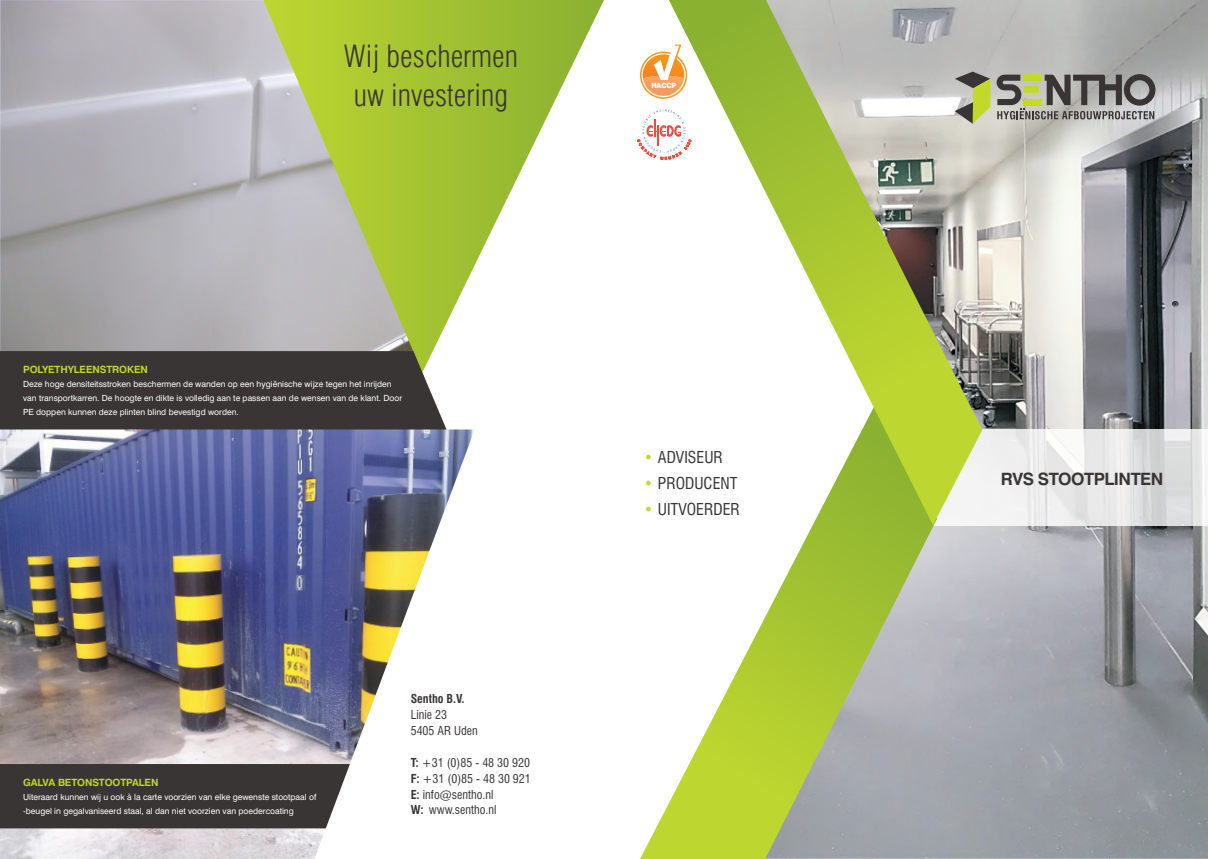
<style>
.page{position:relative;width:1208px;height:859px;background:#fff}
.page>*{position:absolute;margin:0;border:0;box-sizing:border-box;transform-origin:0 0}
.t1{font:300 condensed 30px/38.6px "Swiss 721 BT";color:#393535;text-align:center}
.t2{font:700 17px "Swiss 721 BT";letter-spacing:-.03em;color:#393535}
.t3{font:condensed 16px "Swiss 721 BT";color:#393535}
.t4{font:condensed 12px/15.6px "Swiss 721 BT";color:#393535}
.t5{font:700 condensed 12px "Swiss 721 BT";color:#393535}
.t6{font:700 10px "Swiss 721 BT";letter-spacing:-.01em;color:#c2d92a}
.t7{font:8.5px/14px "Swiss 721 BT";color:#fff}
.t8{font:900 7.2px "Swiss 721 BT";letter-spacing:-.02em;color:#fff;scale:.92 1}
.s1{font-weight:700}
.s2{color:#c2d92a}
</style>
<div class="page">
<svg style="left:447px;top:0;width:157px;height:322px"></svg>
<img style="left:937px;top:0;width:271px;height:859px">
<svg style="left:937px;top:429px;width:271px;height:97px;fill:#e9e9ea"></svg>
<svg style="left:640px;top:525px;width:297px;height:334px"></svg>
<svg style="left:669px;top:0;width:313px;height:525px"></svg>
<img style="left:0;top:0;width:447px;height:351px">
<div style="left:0;top:351px;width:447px;height:78px;background:#393535"></div>
<img style="left:0;top:429px;width:475px;height:430px">
<div style="left:0;top:764px;width:350px;height:64px;background:#393535"></div>
<svg style="left:640px;top:45px;width:47px;height:54px"></svg>
<div style="left:652px;top:83px;width:24px;height:5px;background:#f89e5e"></div>
<svg style="left:637px;top:109px;width:54px;height:51px"></svg>
<svg style="left:954px;top:72px;width:36px;height:52px;background:#a4aa75"></svg>
<svg style="left:996px;top:74px;width:159px;height:45px;background:#898884"></svg>
<div style="left:1023px;top:75px;width:18px;height:6px;background:#c2d92a"></div>
<div style="left:1023px;top:99px;width:18px;height:6px;background:#c2d92a"></div>
<div style="left:1023px;top:86px;width:15px;height:7px;background:#c2d92a"></div>
<h1 class="t1" style="left:344px;top:37px;width:176px">Wij beschermen uw investering</h1>
<p class="t6" style="left:23px;top:364px;width:126px">POLYETHYLEENSTROKEN</p>
<p class="t7" style="left:23px;top:377px;width:380px">Deze hoge densiteitsstroken beschermen de wanden op een hygiënische wijze tegen het inrijden van transportkarren. De hoogte en dikte is volledig aan te passen aan de wensen van de klant. Door<br>PE doppen kunnen deze plinten blind bevestigd worden.</p>
<p class="t6" style="left:23px;top:776px;width:137px">GALVA BETONSTOOTPALEN</p>
<p class="t7" style="left:23px;top:790px;width:295px">Uiteraard kunnen wij u ook à la carte voorzien van elke gewenste stootpaal of -beugel in gegalvaniseerd staal, al dan niet voorzien van poedercoating</p>
<h3 class="t5" style="left:411px;top:692px;width:55px">Sentho B.V.</h3>
<h3 class="t4" style="left:411px;top:707px;width:69px">Linie 23<br>5405 AR Uden</h3>
<h3 class="t4" style="left:411px;top:755px;width:122px"><span class="s1">T:</span> +31 (0)85 - 48 30 920<br><span class="s1">F:</span> +31 (0)85 - 48 30 921<br><span class="s1">E:</span> info@sentho.nl<br><span class="s1">W:</span> www.sentho.nl</h3>
<p class="t8" style="left:651px;top:81px;width:29px">HACCP</p>
<h3 class="t3" style="left:643px;top:448px;width:81px"><span class="s2">•</span> ADVISEUR</h3>
<h3 class="t3" style="left:643px;top:474px;width:95px"><span class="s2">•</span> PRODUCENT</h3>
<h3 class="t3" style="left:643px;top:500px;width:98px"><span class="s2">•</span> UITVOERDER</h3>
<h2 class="t2" style="left:1001px;top:468px;width:164px">RVS STOOTPLINTEN</h2>
</div>
